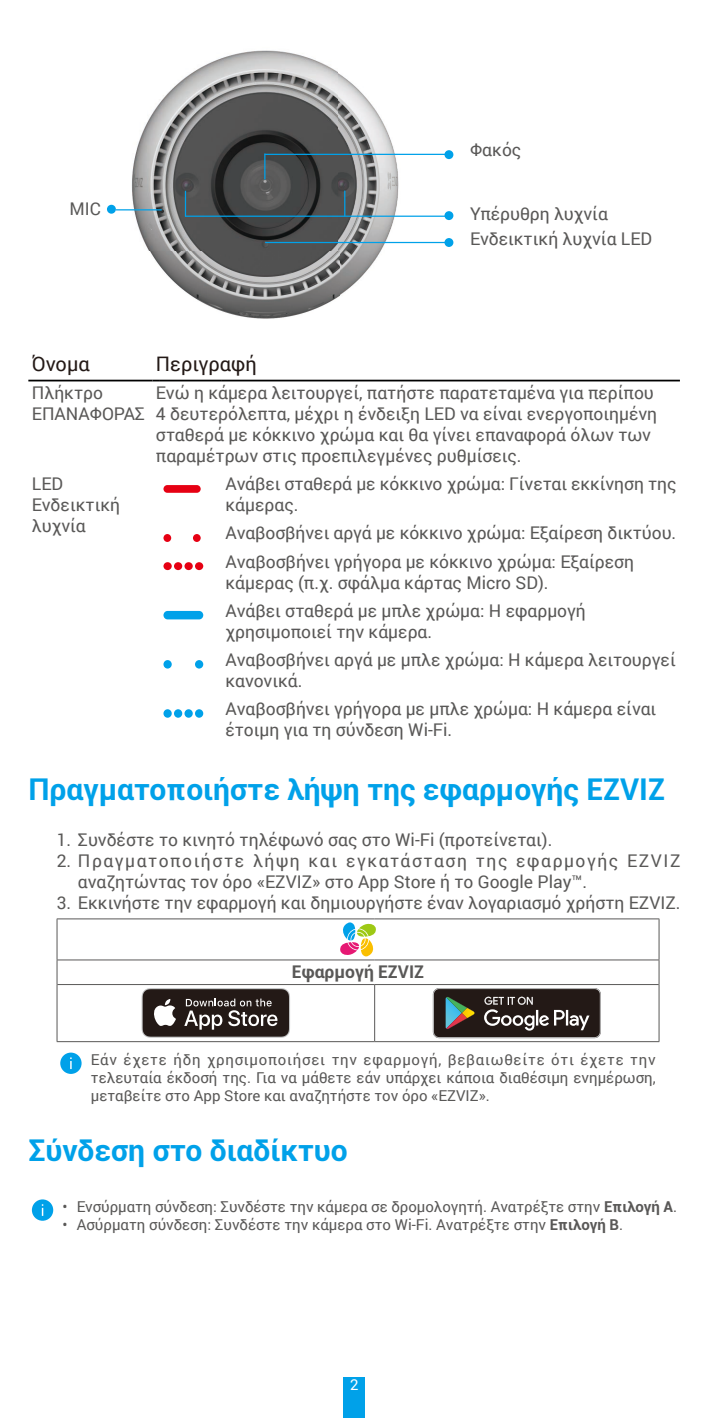
<style>
.page{position:relative;width:709px;height:1418px;background:#fff}
.page>*{position:absolute;margin:0;border:0;box-sizing:border-box;transform-origin:0 0}
.t1{font:700 30px "Roboto";color:#00a1e9}
.t2{font:20px "Roboto";color:#231916}
.t3{font:17.5px/21px "Roboto";color:#595857}
.t4{font:17.5px/21px "Roboto";letter-spacing:.085em;color:#595857}
.t5{font:700 17.5px "Roboto";color:#595857}
.t6{font:15px/18px "Roboto";color:#595857;text-align:justify}
.t7{font:15px "Roboto";color:#fff}
.s1{font-weight:700}
</style>
<div class="page">
<div style="left:344px;top:1376px;width:21px;height:41px;background:#00a1e9"></div>
<img style="left:124px;top:50px;width:286px;height:269px">
<div style="left:444px;top:238px;width:9px;height:9px;background:#00a1e9;border-radius:50%"></div>
<hr style="left:264px;top:154px;width:186px;height:1px;background:#00a1e9">
<div style="left:444px;top:150px;width:9px;height:9px;background:#00a1e9;border-radius:50%"></div>
<hr style="left:265px;top:242px;width:183px;height:1px;background:#00a1e9">
<hr style="left:185px;top:215px;width:260px;height:2px;background:#00a1e9">
<div style="left:444px;top:211px;width:9px;height:9px;background:#00a1e9;border-radius:50%"></div>
<svg style="left:185px;top:191px;width:1px;height:24px"></svg>
<svg style="left:344px;top:191px;width:1px;height:25px"></svg>
<svg style="left:264px;top:153px;width:1px;height:26px"></svg>
<svg style="left:160px;top:209px;width:4px;height:4px"></svg>
<svg style="left:149px;top:223px;width:3px;height:6px"></svg>
<hr style="left:116px;top:209px;width:46px;height:1px;background:#00a1e9">
<div style="left:107px;top:205px;width:9px;height:9px;background:#00a1e9;border-radius:50%"></div>
<hr style="left:28px;top:380px;width:124px;height:1px;background:#000">
<hr style="left:160px;top:380px;width:62px;height:1px;background:#000">
<hr style="left:222px;top:380px;width:458px;height:1px;background:#000">
<div style="left:163px;top:485px;width:38px;height:8px;background:#e60013;border-radius:4px"></div>
<div style="left:163px;top:534px;width:8px;height:8px;background:#e60013;border-radius:50%"></div>
<div style="left:193px;top:534px;width:8px;height:8px;background:#e60013;border-radius:50%"></div>
<div style="left:163px;top:562px;width:9px;height:8px;background:#e60013;border-radius:50%"></div>
<div style="left:195px;top:562px;width:8px;height:8px;background:#e60013;border-radius:50%"></div>
<div style="left:174px;top:562px;width:8px;height:8px;background:#e60013;border-radius:50%"></div>
<div style="left:184px;top:562px;width:9px;height:8px;background:#e60013;border-radius:50%"></div>
<div style="left:163px;top:611px;width:40px;height:8px;background:#00a1e9;border-radius:4px"></div>
<div style="left:163px;top:660px;width:9px;height:8px;background:#00a1e9;border-radius:50%"></div>
<div style="left:195px;top:660px;width:8px;height:8px;background:#00a1e9;border-radius:50%"></div>
<div style="left:163px;top:709px;width:9px;height:8px;background:#00a1e9;border-radius:50%"></div>
<div style="left:195px;top:709px;width:8px;height:8px;background:#00a1e9;border-radius:50%"></div>
<div style="left:174px;top:709px;width:8px;height:8px;background:#00a1e9;border-radius:50%"></div>
<div style="left:184px;top:709px;width:9px;height:8px;background:#00a1e9;border-radius:50%"></div>
<hr style="left:57px;top:959px;width:317px;height:1px;background:#595857">
<hr style="left:374px;top:959px;width:285px;height:1px;background:#595857">
<hr style="left:57px;top:984px;width:317px;height:1px;background:#595857">
<hr style="left:374px;top:984px;width:284px;height:1px;background:#595857">
<hr style="left:374px;top:984px;width:1px;height:57px;background:#595857">
<hr style="left:658px;top:919px;width:1px;height:40px;background:#595857">
<svg style="left:658px;top:960px;width:1px;height:24px"></svg>
<hr style="left:57px;top:918px;width:317px;height:1px;background:#595857">
<hr style="left:57px;top:919px;width:1px;height:40px;background:#595857">
<hr style="left:374px;top:918px;width:285px;height:1px;background:#595857">
<svg style="left:57px;top:960px;width:1px;height:24px"></svg>
<hr style="left:57px;top:984px;width:1px;height:57px;background:#595857">
<hr style="left:658px;top:984px;width:1px;height:57px;background:#595857">
<hr style="left:57px;top:1041px;width:317px;height:1px;background:#595857">
<hr style="left:374px;top:1041px;width:285px;height:1px;background:#595857">
<svg style="left:340px;top:922px;width:36px;height:34px"></svg>
<svg style="left:142px;top:988px;width:148px;height:49px;background:#4c4442"></svg>
<svg style="left:433px;top:988px;width:168px;height:50px;background:#443f3b"></svg>
<div style="left:60px;top:1052px;width:22px;height:21px;background:#00a1e9;border-radius:50%"></div>
<svg style="left:70px;top:1057px;width:2px;height:12px"></svg>
<div style="left:32px;top:1199px;width:21px;height:21px;background:#00a1e9;border-radius:50%"></div>
<p class="t3" style="left:70px;top:198px;width:33px">MIC</p>
<p class="t3" style="left:470px;top:138px;width:53px">Φακός</p>
<p class="t3" style="left:470px;top:201px;width:184px;line-height:24.8px">Υπέρυθρη λυχνία<br>Ενδεικτική λυχνία LED</p>
<p class="t2" style="left:32px;top:349px;width:59px">Όνομα</p>
<p class="t2" style="left:156px;top:349px;width:102px">Περιγραφή</p>
<p class="t3" style="left:32px;top:382px;width:115px">Πλήκτρο<br>ΕΠΑΝΑΦΟΡΑΣ</p>
<p class="t3" style="left:156px;top:382px;width:503px">Ενώ η κάμερα λειτουργεί, πατήστε παρατεταμένα για περίπου 4 δευτερόλεπτα, μέχρι η ένδειξη LED να είναι ενεργοποιημένη σταθερά με κόκκινο χρώμα και θα γίνει επαναφορά όλων των παραμέτρων στις προεπιλεγμένες ρυθμίσεις.</p>
<p class="t3" style="left:32px;top:473px;width:90px">LED<br>Ενδεικτική λυχνία</p>
<p class="t3" style="left:225px;top:473px;width:452px">Ανάβει σταθερά με κόκκινο χρώμα: Γίνεται εκκίνηση της κάμερας.</p>
<p class="t3" style="left:225px;top:518px;width:452px;line-height:28.2px">Αναβοσβήνει αργά με κόκκινο χρώμα: Εξαίρεση δικτύου.<br>Αναβοσβήνει γρήγορα με κόκκινο χρώμα: Εξαίρεση</p>
<p class="t3" style="left:225px;top:567px;width:362px;line-height:28.2px">κάμερας (π.χ. σφάλμα κάρτας Micro SD).<br>Ανάβει σταθερά με μπλε χρώμα: Η εφαρμογή</p>
<p class="t3" style="left:225px;top:617px;width:452px;line-height:28.2px">χρησιμοποιεί την κάμερα.<br>Αναβοσβήνει αργά με μπλε χρώμα: Η κάμερα λειτουργεί</p>
<p class="t3" style="left:225px;top:666px;width:432px;line-height:28.2px">κανονικά.<br>Αναβοσβήνει γρήγορα με μπλε χρώμα: Η κάμερα είναι</p>
<p class="t3" style="left:225px;top:718px;width:228px">έτοιμη για τη σύνδεση Wi-Fi.</p>
<h1 class="t1" style="left:28px;top:767px;width:638px">Πραγματοποιήστε λήψη της εφαρμογής EZVIZ</h1>
<p class="t3" style="left:57px;top:828px;width:497px">1. Συνδέστε το κινητό τηλέφωνό σας στο Wi-Fi (προτείνεται).</p>
<p class="t4" style="left:78px;top:849px;width:604px;text-indent:-21px">2. Πραγματοποιήστε λήψη και εγκατάσταση της εφαρμογής EZVIZ αναζητώντας τον όρο «EZVIZ» στο App Store ή το Google Play™.</p>
<p class="t3" style="left:57px;top:891px;width:625px">3. Εκκινήστε την εφαρμογή και δημιουργήστε έναν λογαριασμό χρήστη EZVIZ.</p>
<p class="t5" style="left:292px;top:959px;width:134px">Εφαρμογή EZVIZ</p>
<p class="t6" style="left:91px;top:1050px;width:566px">Εάν έχετε ήδη χρησιμοποιήσει την εφαρμογή, βεβαιωθείτε ότι έχετε την τελευταία έκδοσή της. Για να μάθετε εάν υπάρχει κάποια διαθέσιμη ενημέρωση, μεταβείτε στο App Store και αναζητήστε τον όρο «EZVIZ».</p>
<h1 class="t1" style="left:28px;top:1129px;width:321px">Σύνδεση στο διαδίκτυο</h1>
<p class="t6" style="left:63px;top:1197px;width:616px">• Ενσύρματη σύνδεση: Συνδέστε την κάμερα σε δρομολογητή. Ανατρέξτε στην <span class="s1">Επιλογή Α</span>.</p>
<p class="t6" style="left:63px;top:1215px;width:562px">• Ασύρματη σύνδεση: Συνδέστε την κάμερα στο Wi-Fi. Ανατρέξτε στην <span class="s1">Επιλογή Β</span>.</p>
<p class="t7" style="left:350px;top:1373px;width:10px">2</p>
</div>
